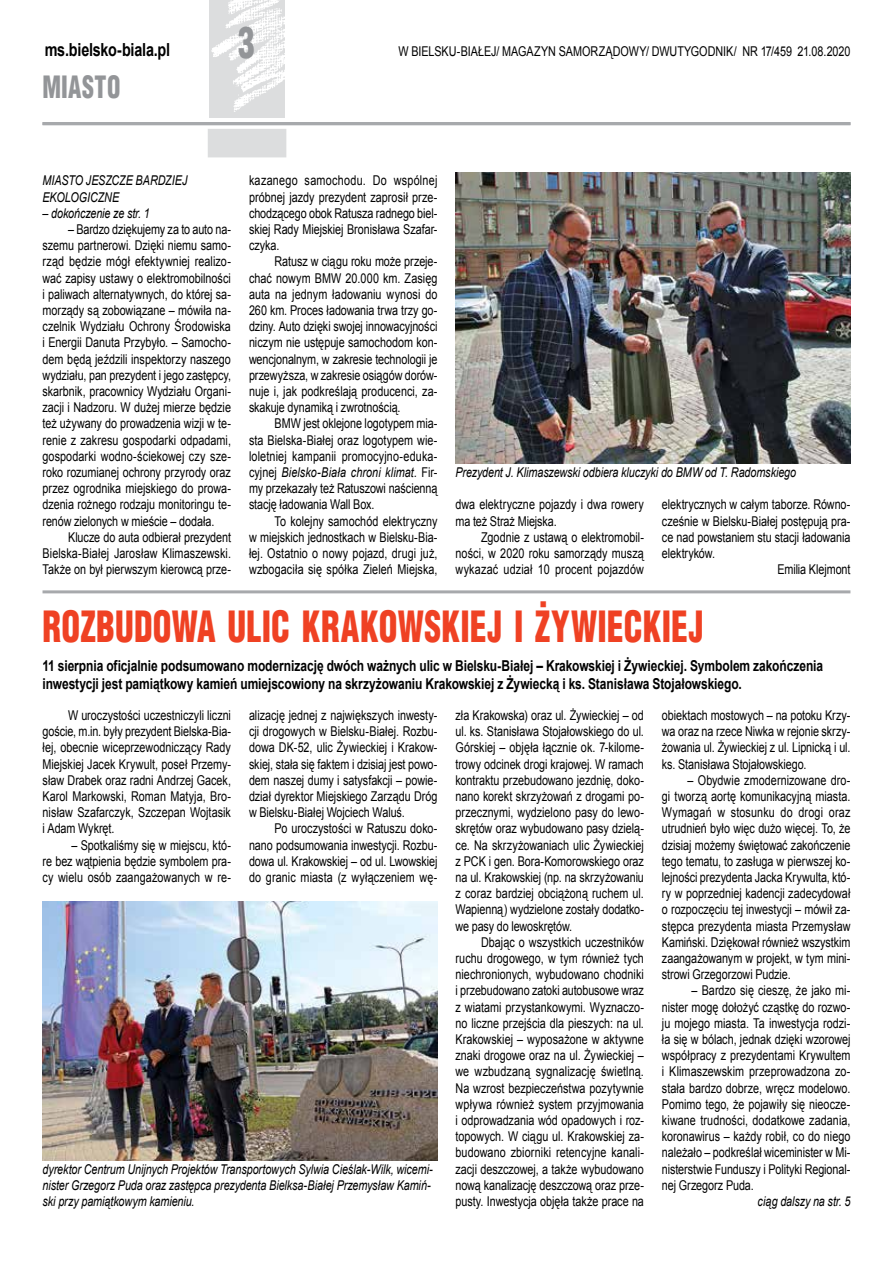
<style>
.page{position:relative;width:893px;height:1263px;background:#fff}
.page>*{position:absolute;margin:0;border:0;box-sizing:border-box;transform-origin:0 0}
.t1{font:900 42px "Switzerland Cond";letter-spacing:.005em;color:#ef4123;scale:.8 1}
.t2{font:900 42px "Switzerland Cond";color:#939598;scale:.8 1}
.t3{font:900 30px "Switzerland Cond";letter-spacing:.02em;color:#939598;scale:.8 1}
.t4{font:700 18px "Arial";letter-spacing:-.015em;color:#000;scale:.8 1}
.t5{font:700 15px/18px "Arial";letter-spacing:-.005em;color:#000;scale:.8 1}
.t6{font:13.5px/16.2px "Arial";letter-spacing:-.005em;color:#000;text-align:justify;scale:.8 1}
.t7{font:italic 13.5px/16.2px "Arial";letter-spacing:-.01em;color:#000;scale:.8 1}
.s1{font-style:italic}
</style>
<div class="page">
<img style="left:209px;top:0;width:76px;height:117px">
<div style="left:208px;top:129px;width:78px;height:28px;background:#dcddde"></div>
<hr style="left:43px;top:122px;width:807px;height:3px;background:#a7a9ac">
<img style="left:43px;top:901px;width:394px;height:259px">
<img style="left:455px;top:172px;width:395px;height:292px">
<hr style="left:43px;top:590px;width:807px;height:3px;background:#a7a9ac">
<h3 class="t4" style="left:45px;top:37px;width:158px">ms.bielsko-biala.pl</h3>
<h2 class="t3" style="left:43px;top:68px;width:99px">MIASTO</h2>
<h1 class="t2" style="left:238px;top:16px;width:22px">3</h1>
<p class="t6" style="left:399px;top:43px;width:566px">W BIELSKU-BIAŁEJ/ MAGAZYN SAMORZĄDOWY/ DWUTYGODNIK/ NR 17/459 21.08.2020</p>
<p class="t7" style="left:43px;top:172px;width:183px">MIASTO JESZCZE BARDZIEJ<br>EKOLOGICZNE</p>
<p class="t7" style="left:43px;top:205px;width:136px">– dokończenie ze str. 1</p>
<p class="t6" style="left:43px;top:221px;width:237px;text-indent:26px">– Bardzo dziękujemy za to auto na&shy;szemu partnerowi. Dzięki niemu samo&shy;rząd będzie mógł efektywniej realizo&shy;wać zapisy ustawy o elektromobilności i paliwach alternatywnych, do której sa&shy;morządy są zobowiązane – mówiła na&shy;czelnik Wydziału Ochrony Środowiska i Energii Danuta Przybyło. – Samocho&shy;dem będą jeździli inspektorzy naszego wydziału, pan prezydent i jego zastępcy, skarbnik, pracownicy Wydziału Organi&shy;zacji i Nadzoru. W dużej mierze będzie też używany do prowadzenia wizji w te&shy;renie z zakresu gospodarki odpadami, gospodarki wodno-ściekowej czy sze&shy;roko rozumianej ochrony przyrody oraz przez ogrodnika miejskiego do prowa&shy;dzenia rożnego rodzaju monitoringu te&shy;renów zielonych w mieście – dodała.</p>
<p class="t6" style="left:43px;top:529px;width:237px;text-indent:26px">Klucze do auta odbierał prezydent Bielska-Białej Jarosław Klimaszewski.<br>Także on był pierwszym kierowcą prze-</p>
<p class="t6" style="left:249px;top:172px;width:237px">kazanego samochodu. Do wspólnej próbnej jazdy prezydent zaprosił prze&shy;chodzącego obok Ratusza radnego biel&shy;skiej Rady Miejskiej Bronisława Szafar&shy;czyka.</p>
<p class="t6" style="left:249px;top:253px;width:237px;text-indent:26px">Ratusz w ciągu roku może przeje&shy;chać nowym BMW 20.000 km. Zasięg auta na jednym ładowaniu wynosi do 260 km. Proces ładowania trwa trzy go&shy;dziny. Auto dzięki swojej innowacyjności niczym nie ustępuje samochodom kon&shy;wencjonalnym, w zakresie technologii je przewyższa, w zakresie osiągów dorów&shy;nuje i, jak podkreślają producenci, za&shy;skakuje dynamiką i zwrotnością.</p>
<p class="t6" style="left:249px;top:415px;width:237px;text-indent:26px">BMW jest oklejone logotypem mia&shy;sta Bielska-Białej oraz logotypem wie&shy;loletniej kampanii promocyjno-eduka&shy;cyjnej <span class="s1">Bielsko-Biała chroni klimat.</span> Fir&shy;my przekazały też Ratuszowi naścienną stację ładowania Wall Box.</p>
<p class="t6" style="left:249px;top:513px;width:237px;text-indent:26px">To kolejny samochód elektryczny w miejskich jednostkach w Bielsku-Bia&shy;łej. Ostatnio o nowy pojazd, drugi już, wzbogaciła się spółka Zieleń Miejska,</p>
<p class="t7" style="left:455px;top:464px;width:427px">Prezydent J. Klimaszewski odbiera kluczyki do BMW od T. Radomskiego</p>
<p class="t6" style="left:455px;top:496px;width:237px">dwa elektryczne pojazdy i dwa rowery ma też Straż Miejska.</p>
<p class="t6" style="left:455px;top:529px;width:237px;text-indent:26px">Zgodnie z ustawą o elektromobil&shy;ności, w 2020 roku samorządy muszą wykazać udział 10 procent pojazdów</p>
<p class="t6" style="left:662px;top:496px;width:237px">elektrycznych w całym taborze. Równo-</p>
<p class="t6" style="left:662px;top:513px;width:237px">cześnie w Bielsku-Białej postępują pra-</p>
<p class="t6" style="left:662px;top:529px;width:237px">ce nad powstaniem stu stacji ładowania</p>
<p class="t6" style="left:662px;top:545px;width:68px">elektryków.</p>
<p class="t6" style="left:777px;top:561px;width:93px">Emilia Klejmont</p>
<h1 class="t1" style="left:43px;top:599px;width:828px">ROZBUDOWA ULIC KRAKOWSKIEJ I ŻYWIECKIEJ</h1>
<p class="t5" style="left:43px;top:657px;width:977px">11 sierpnia oficjalnie podsumowano modernizację dwóch ważnych ulic w Bielsku-Białej – Krakowskiej i Żywieckiej. Symbolem zakończenia inwestycji jest pamiątkowy kamień umiejscowiony na skrzyżowaniu Krakowskiej z Żywiecką i ks. Stanisława Stojałowskiego.</p>
<p class="t6" style="left:455px;top:707px;width:237px">zła Krakowska) oraz ul. Żywieckiej – od ul. ks. Stanisława Stojałowskiego do ul.<br>Górskiej – objęła łącznie ok. 7-kilome&shy;trowy odcinek drogi krajowej. W ramach kontraktu przebudowano jezdnię, doko&shy;nano korekt skrzyżowań z drogami po&shy;przecznymi, wydzielono pasy do lewo&shy;skrętów oraz wybudowano pasy dzielą&shy;ce. Na skrzyżowaniach ulic Żywieckiej z PCK i gen. Bora-Komorowskiego oraz na ul. Krakowskiej (np. na skrzyżowaniu z coraz bardziej obciążoną ruchem ul.<br>Wapienną) wydzielone zostały dodatko&shy;we pasy do lewoskrętów.</p>
<p class="t6" style="left:455px;top:934px;width:237px;text-indent:26px">Dbając o wszystkich uczestników ruchu drogowego, w tym również tych niechronionych, wybudowano chodniki i przebudowano zatoki autobusowe wraz z wiatami przystankowymi. Wyznaczo&shy;no liczne przejścia dla pieszych: na ul.<br>Krakowskiej – wyposażone w aktywne znaki drogowe oraz na ul. Żywieckiej – we wzbudzaną sygnalizację świetlną.<br>Na wzrost bezpieczeństwa pozytywnie wpływa również system przyjmowania i odprowadzania wód opadowych i roz&shy;topowych. W ciągu ul. Krakowskiej za&shy;budowano zbiorniki retencyjne kanali&shy;zacji deszczowej, a także wybudowano nową kanalizację deszczową oraz prze&shy;pusty. Inwestycja objęła także prace na</p>
<p class="t6" style="left:43px;top:707px;width:237px;text-indent:26px">W uroczystości uczestniczyli liczni goście, m.in. były prezydent Bielska-Bia&shy;łej, obecnie wiceprzewodniczący Rady Miejskiej Jacek Krywult, poseł Przemy&shy;sław Drabek oraz radni Andrzej Gacek, Karol Markowski, Roman Matyja, Bro&shy;nisław Szafarczyk, Szczepan Wojtasik i Adam Wykręt.</p>
<p class="t6" style="left:43px;top:837px;width:237px;text-indent:29px">– Spotkaliśmy się w miejscu, któ&shy;re bez wątpienia będzie symbolem pra&shy;cy wielu osób zaangażowanych w re-</p>
<p class="t6" style="left:249px;top:707px;width:237px">alizację jednej z największych inwesty&shy;cji drogowych w Bielsku-Białej. Rozbu&shy;dowa DK-52, ulic Żywieckiej i Krakow&shy;skiej, stała się faktem i dzisiaj jest powo&shy;dem naszej dumy i satysfakcji – powie&shy;dział dyrektor Miejskiego Zarządu Dróg w Bielsku-Białej Wojciech Waluś.</p>
<p class="t6" style="left:249px;top:820px;width:237px;text-indent:26px">Po uroczystości w Ratuszu doko&shy;nano podsumowania inwestycji. Rozbu&shy;dowa ul. Krakowskiej – od ul. Lwowskiej do granic miasta (z wyłączeniem wę-</p>
<p class="t6" style="left:662px;top:707px;width:237px">obiektach mostowych – na potoku Krzy&shy;wa oraz na rzece Niwka w rejonie skrzy&shy;żowania ul. Żywieckiej z ul. Lipnicką i ul. ks. Stanisława Stojałowskiego.</p>
<p class="t6" style="left:662px;top:772px;width:237px;text-indent:26px">– Obydwie zmodernizowane dro&shy;gi tworzą aortę komunikacyjną miasta.<br>Wymagań w stosunku do drogi oraz utrudnień było więc dużo więcej. To, że dzisiaj możemy świętować zakończenie tego tematu, to zasługa w pierwszej ko&shy;lejności prezydenta Jacka Krywulta, któ&shy;ry w poprzedniej kadencji zadecydował o rozpoczęciu tej inwestycji – mówił za&shy;stępca prezydenta miasta Przemysław Kamiński. Dziękował również wszystkim zaangażowanym w projekt, w tym mini&shy;strowi Grzegorzowi Pudzie.</p>
<p class="t6" style="left:662px;top:982px;width:237px;text-indent:30px">– Bardzo się cieszę, że jako mi&shy;nister mogę dołożyć cząstkę do rozwo&shy;ju mojego miasta. Ta inwestycja rodzi&shy;ła się w bólach, jednak dzięki wzorowej współpracy z prezydentami Krywultem i Klimaszewskim przeprowadzona zo&shy;stała bardzo dobrze, wręcz modelowo.<br>Pomimo tego, że pojawiły się nieocze&shy;kiwane trudności, dodatkowe zadania, koronawirus – każdy robił, co do niego należało – podkreślał wiceminister w Mi&shy;nisterstwie Funduszy i Polityki Regional&shy;nej Grzegorz Puda.</p>
<p class="t7" style="left:758px;top:1193px;width:118px">ciąg dalszy na str. 5</p>
<p class="t7" style="left:43px;top:1161px;width:489px">dyrektor Centrum Unijnych Projektów Transportowych Sylwia Cieślak-Wilk, wicemi&shy;nister Grzegorz Puda oraz zastępca prezydenta Bielksa-Białej Przemysław Kamiń&shy;ski przy pamiątkowym kamieniu.</p>
</div>
